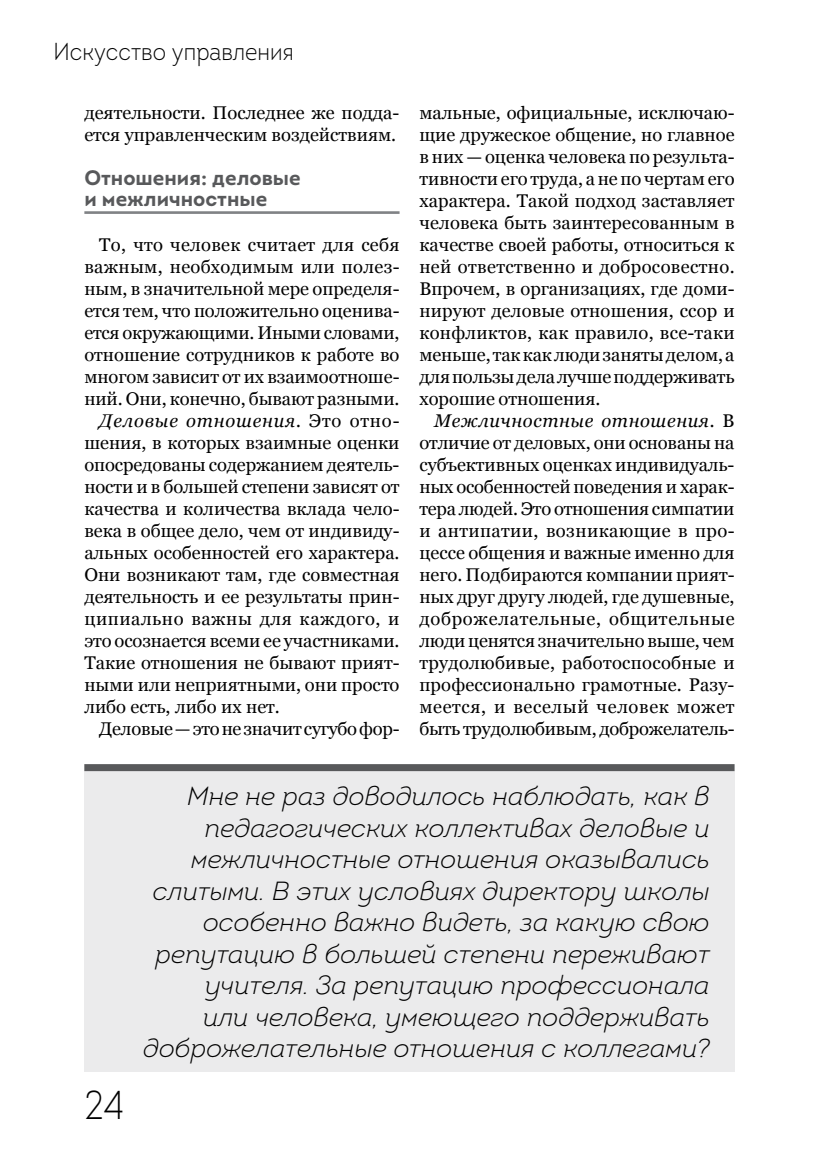
<style>
.page{position:relative;width:819px;height:1166px;background:#fff}
.page>*{position:absolute;margin:0;border:0;box-sizing:border-box;transform-origin:0 0}
.t1{font:300 40.25px "Intro";color:#000;scale:.9 1}
.t2{font:italic 300 26.25px/31.5px "Intro";color:#000;text-align:right}
.t3{font:300 24.5px "Intro";color:#000;scale:.9 1}
.t4{font:700 21px/21px "Intro";color:#58595b}
.t5{font:18.38px/22.1px "Georgia";color:#000;text-align:justify}
.t6{font:18.38px "Georgia";letter-spacing:.03em;color:#000}
.t7{font:italic 18.38px "Georgia";letter-spacing:.045em;color:#000}
.s1{font-style:normal}
.s2{font-style:italic}
</style>
<div class="page">
<hr style="left:84px;top:211px;width:315px;height:3px;background:#808285">
<div style="left:84px;top:771px;width:650px;height:301px;background:#ebebec"></div>
<div style="left:84px;top:764px;width:650px;height:7px;background:#58595b"></div>
<h3 class="t3" style="left:54px;top:36px;width:268px">И скусство управления</h3>
<p class="t5" style="left:84px;top:102px;width:316px">деятельности. Последнее же подда&shy;ется управленческим воздействиям.</p>
<p class="t4" style="left:84px;top:167px;width:218px">Отношения: деловые и межличностные</p>
<p class="t5" style="left:99px;top:234px;width:302px">То, что человек считает для себя</p>
<p class="t5" style="left:84px;top:256px;width:316px">важным, необходимым или полез-</p>
<p class="t5" style="left:84px;top:278px;width:316px">ным, в значительной мере определя-</p>
<p class="t5" style="left:84px;top:300px;width:317px">ется тем, что положительно оценива-</p>
<p class="t5" style="left:84px;top:322px;width:316px">ется окружающими. Иными словами,</p>
<p class="t5" style="left:84px;top:344px;width:316px">отношение сотрудников к работе во</p>
<p class="t5" style="left:84px;top:366px;width:316px">многом зависит от их взаимоотноше-</p>
<p class="t5" style="left:84px;top:388px;width:316px">ний. Они, конечно, бывают разными.</p>
<p class="t7" style="left:99px;top:410px;width:302px">Деловые отношения. <span class="s1">Это отно-</span></p>
<p class="t5" style="left:84px;top:432px;width:316px">шения, в которых взаимные оценки</p>
<p class="t5" style="left:84px;top:454px;width:316px">опосредованы содержанием деятель-</p>
<p class="t5" style="left:84px;top:476px;width:317px">ности и в большей степени зависят от</p>
<p class="t5" style="left:84px;top:498px;width:316px">качества и количества вклада чело-</p>
<p class="t5" style="left:84px;top:520px;width:316px">века в общее дело, чем от индивиду-</p>
<p class="t5" style="left:84px;top:542px;width:316px">альных особенностей его характера.</p>
<p class="t5" style="left:84px;top:564px;width:316px">Они возникают там, где совместная</p>
<p class="t5" style="left:84px;top:586px;width:316px">деятельность и ее результаты прин-</p>
<p class="t6" style="left:84px;top:608px;width:316px">ципиально важны для каждого, и</p>
<p class="t5" style="left:84px;top:630px;width:316px">это осознается всеми ее участниками.</p>
<p class="t5" style="left:84px;top:652px;width:316px">Такие отношения не бывают прият-</p>
<p class="t5" style="left:84px;top:674px;width:316px">ными или неприятными, они просто</p>
<p class="t5" style="left:84px;top:696px;width:197px">либо есть, либо их нет.</p>
<p class="t5" style="left:99px;top:718px;width:302px">Деловые— это не значит сугубо фор-</p>
<p class="t5" style="left:419px;top:102px;width:317px">мальные, официальные, исключаю&shy;щие дружеское общение, но главное в них — оценка человека по результа&shy;тивности его труда, а не по чертам его характера. Такой подход заставляет человека быть заинтересованным в качестве своей работы, относиться к ней ответственно и добросовестно.<br>Впрочем, в организациях, где доми&shy;нируют деловые отношения, ссор и конфликтов, как правило, все-таки меньше, так как люди заняты делом, а для пользы дела лучше поддерживать хорошие отношения.</p>
<p class="t5" style="left:419px;top:410px;width:317px;text-indent:15px"><span class="s2">Межличностные отношения.</span> В отличие от деловых, они основаны на субъективных оценках индивидуаль&shy;ных особенностей поведения и харак&shy;тера людей. Это отношения симпатии и антипатии, возникающие в про&shy;цессе общения и важные именно для него. Подбираются компании прият&shy;ных друг другу людей, где душевные, доброжелательные, общительные люди ценятся значительно выше, чем трудолюбивые, работоспособные и профессионально грамотные. Разу&shy;меется, и веселый человек может быть трудолюбивым, доброжелатель-</p>
<h1 class="t1" style="left:84px;top:1079px;width:46px">24</h1>
<p class="t2" style="left:143px;top:780px;width:568px">Мне не раз доводилось наблюдать, как в педагогических коллективах деловые и межличностные отношения оказывались слитыми. В этих условиях директору школы особенно важно видеть, за какую свою репутацию в большей степени переживают учителя. За репутацию профессионала<br>или человека, умеющего поддерживать доброжелательные отношения с коллегами?</p>
</div>
